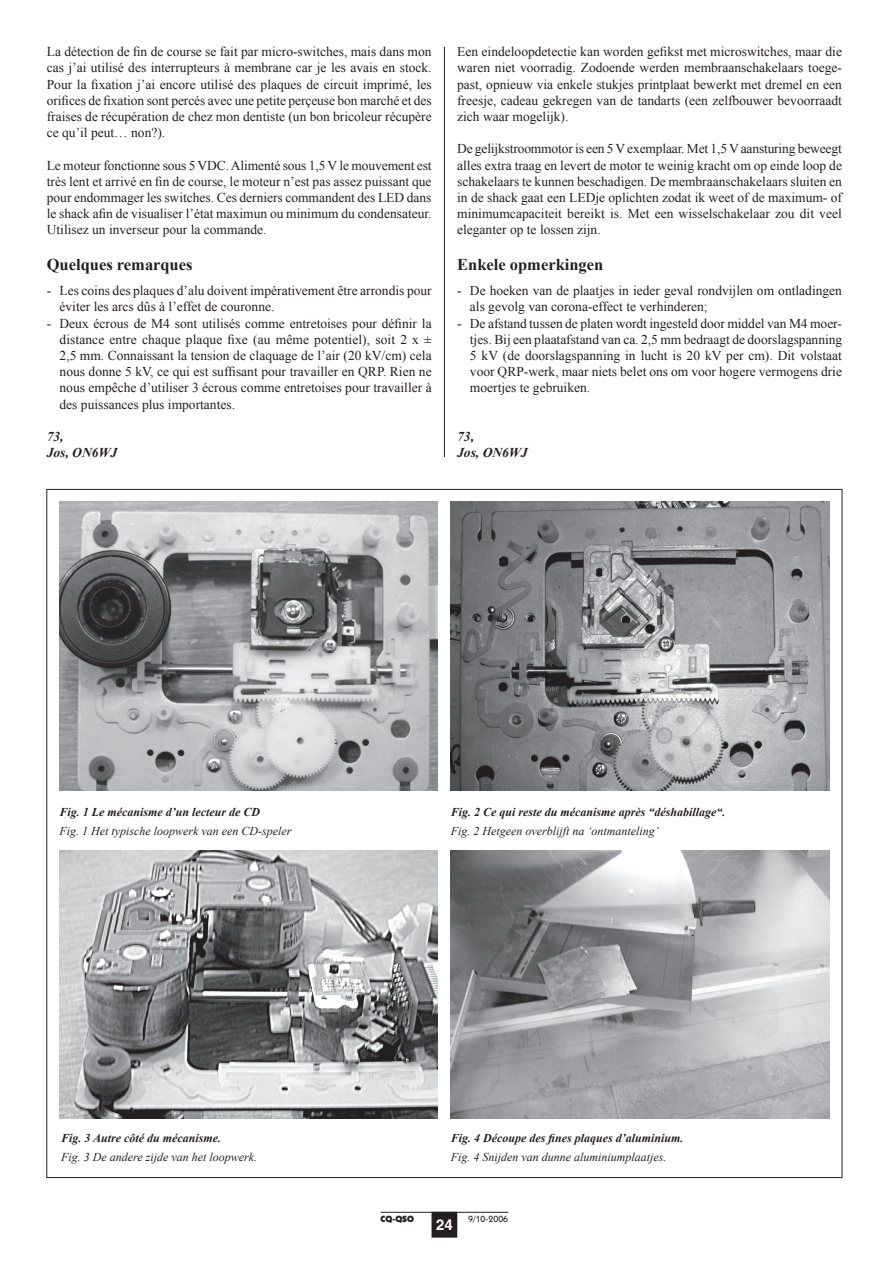
<style>
.page{position:relative;width:893px;height:1263px;background:#fff}
.page>*{position:absolute;margin:0;border:0;box-sizing:border-box;transform-origin:0 0}
.t1{font:700 16.5px "Times New Roman";color:#231f20}
.t2{font:700 15px "Helvetica";color:#fff}
.t3{font:13.5px/16.2px "Times New Roman";color:#231f20;text-align:justify}
.t4{font:italic 700 13.5px/16.2px "Times New Roman";color:#231f20}
.t5{font:italic 12px "Times New Roman";color:#231f20}
.t6{font:italic 700 12px "Times New Roman";color:#231f20}
.t7{font:500 9px "Kabel IT Cby BT";color:#231f20}
.t8{font:900 9px "Kabel IT Cby BT";color:#231f20}
</style>
<div class="page">
<div style="left:432px;top:1212px;width:25px;height:25px;background:#231f20"></div>
<hr style="left:381px;top:1212px;width:127px;height:1px;background:#231f20">
<hr style="left:444px;top:47px;width:1px;height:410px;background:#231f20">
<img style="left:60px;top:502px;width:378px;height:289px">
<img style="left:451px;top:502px;width:378px;height:289px">
<img style="left:60px;top:850px;width:378px;height:268px">
<img style="left:451px;top:850px;width:378px;height:268px">
<p class="t3" style="left:47px;top:43px;width:386px">La détection de fin de course se fait par micro-switches, mais dans mon cas j’ai utilisé des interrupteurs à membrane car je les avais en stock.<br>Pour la fixation j’ai encore utilisé des plaques de circuit imprimé, les orifices de fixation sont percés avec une petite perçeuse bon marché et des fraises de récupération de chez mon dentiste (un bon bricoleur récupère ce qu’il peut… non?).</p>
<p class="t3" style="left:47px;top:157px;width:386px">Le moteur fonctionne sous 5 VDC. Alimenté sous 1,5 V le mouvement est très lent et arrivé en fin de course, le moteur n’est pas assez puissant que pour endommager les switches. Ces derniers commandent des LED dans le shack afin de visualiser l’état maximun ou minimum du condensateur.<br>Utilisez un inverseur pour la commande.</p>
<p class="t1" style="left:47px;top:253px;width:147px">Quelques remarques</p>
<p class="t3" style="left:60px;top:282px;width:374px;text-indent:-13px">- Les coins des plaques d’alu doivent impérativement être arrondis pour éviter les arcs dûs à l’effet de couronne.</p>
<p class="t3" style="left:60px;top:315px;width:374px;text-indent:-13px">- Deux écrous de M4 sont utilisés comme entretoises pour définir la distance entre chaque plaque fixe (au même potentiel), soit 2 x ± 2,5 mm. Connaissant la tension de claquage de l’air (20 kV/cm) cela nous donne 5 kV, ce qui est suffisant pour travailler en QRP. Rien ne nous empêche d’utiliser 3 écrous comme entretoises pour travailler à des puissances plus importantes.</p>
<p class="t4" style="left:47px;top:428px;width:72px">73,<br>Jos, ON6WJ</p>
<p class="t3" style="left:457px;top:43px;width:386px">Een eindeloopdetectie kan worden gefikst met microswitches, maar die waren niet voorradig. Zodoende werden membraanschakelaars toege&shy;past, opnieuw via enkele stukjes printplaat bewerkt met dremel en een freesje, cadeau gekregen van de tandarts (een zelfbouwer bevoorraadt zich waar mogelijk).</p>
<p class="t3" style="left:457px;top:141px;width:386px">De gelijkstroommotor is een 5 V exemplaar. Met 1,5 V aansturing beweegt alles extra traag en levert de motor te weinig kracht om op einde loop de schakelaars te kunnen beschadigen. De membraanschakelaars sluiten en in de shack gaat een LEDje oplichten zodat ik weet of de maximum- of minimumcapaciteit bereikt is. Met een wisselschakelaar zou dit veel eleganter op te lossen zijn.</p>
<p class="t1" style="left:457px;top:253px;width:148px">Enkele opmerkingen</p>
<p class="t3" style="left:470px;top:282px;width:374px;text-indent:-13px">- De hoeken van de plaatjes in ieder geval rondvijlen om ontladingen als gevolg van corona-effect te verhinderen;</p>
<p class="t3" style="left:470px;top:315px;width:374px;text-indent:-13px">- De afstand tussen de platen wordt ingesteld door middel van M4 moer&shy;tjes. Bij een plaatafstand van ca. 2,5 mm bedraagt de doorslagspanning 5 kV (de doorslagspanning in lucht is 20 kV per cm). Dit volstaat voor QRP-werk, maar niets belet ons om voor hogere vermogens drie moertjes te gebruiken.</p>
<p class="t4" style="left:457px;top:428px;width:72px">73,<br>Jos, ON6WJ</p>
<p class="t6" style="left:60px;top:804px;width:202px">Fig. 1 Le mécanisme d’un lecteur de CD</p>
<p class="t5" style="left:60px;top:822px;width:233px">Fig. 1 Het typische loopwerk van een CD-speler</p>
<p class="t6" style="left:61px;top:1129px;width:161px">Fig. 3 Autre côté du mécanisme.</p>
<p class="t5" style="left:61px;top:1148px;width:197px">Fig. 3 De andere zijde van het loopwerk.</p>
<p class="t6" style="left:451px;top:804px;width:276px">Fig. 2 Ce qui reste du mécanisme après “déshabillage“.</p>
<p class="t5" style="left:451px;top:822px;width:209px">Fig. 2 Hetgeen overblijft na ‘ontmanteling’</p>
<p class="t6" style="left:451px;top:1129px;width:234px">Fig. 4 Découpe des fines plaques d’aluminium.</p>
<p class="t5" style="left:451px;top:1148px;width:217px">Fig. 4 Snijden van dunne aluminiumplaatjes.</p>
<p class="t8" style="left:381px;top:1213px;width:35px">CQ-QSO</p>
<p class="t7" style="left:468px;top:1213px;width:41px">9/10-2006</p>
<p class="t2" style="left:436px;top:1215px;width:17px">24</p>
</div>
